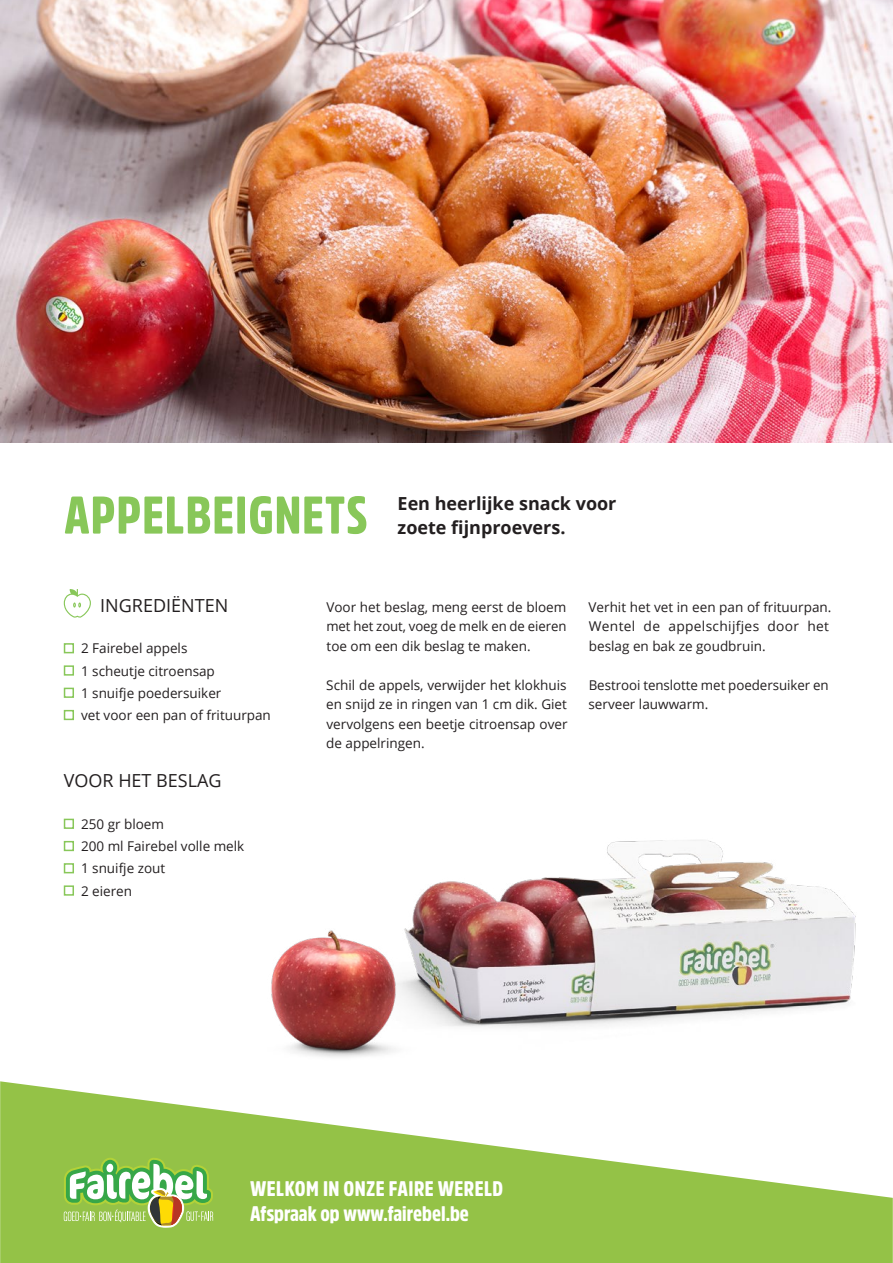
<style>
.page{position:relative;width:893px;height:1263px;background:#fff}
.page>*{position:absolute;margin:0;border:0;box-sizing:border-box;transform-origin:0 0}
.t1{font:900 52.5px "Amsi Pro Cond";letter-spacing:.02em;color:#88c759}
.t2{font:900 21px "Amsi Pro Cond";letter-spacing:.005em;color:#fff}
.t3{font:700 18px/24px "Open Sans";color:#231f20}
.t4{font:18px "Open Sans";color:#231f20}
.t5{font:13.5px/19.5px "Open Sans";color:#231f20;text-align:justify}
</style>
<div class="page">
<img style="left:0;top:0;width:893px;height:442px">
<svg style="left:0;top:1081px;width:893px;height:182px;fill:#94c247"></svg>
<svg style="left:64px;top:1158px;width:149px;height:70px"></svg>
<img style="left:418px;top:840px;width:438px;height:187px">
<img style="left:271px;top:899px;width:169px;height:158px">
<svg style="left:64px;top:589px;width:27px;height:29px"></svg>
<div style="left:64px;top:643px;width:10px;height:10px;border:2px solid #88c759"></div>
<div style="left:64px;top:665px;width:10px;height:11px;border:2px solid #88c759"></div>
<div style="left:64px;top:688px;width:10px;height:10px;border:2px solid #88c759"></div>
<div style="left:64px;top:710px;width:10px;height:10px;border:2px solid #88c759"></div>
<div style="left:64px;top:819px;width:10px;height:10px;border:2px solid #88c759"></div>
<div style="left:64px;top:841px;width:10px;height:10px;border:2px solid #88c759"></div>
<div style="left:64px;top:863px;width:10px;height:10px;border:2px solid #88c759"></div>
<div style="left:64px;top:885px;width:10px;height:11px;border:2px solid #88c759"></div>
<p class="t1" style="left:64px;top:479px;width:305px">APPELBEIGNETS</p>
<p class="t3" style="left:398px;top:491px;width:220px">Een heerlijke snack voor zoete fijnproevers.</p>
<p class="t4" style="left:100px;top:593px;width:130px">INGREDIËNTEN</p>
<p class="t5" style="left:81px;top:638px;width:108px">2 Fairebel appels</p>
<p class="t5" style="left:81px;top:661px;width:135px">1 scheutje citroensap</p>
<p class="t5" style="left:81px;top:683px;width:142px">1 snuifje poedersuiker</p>
<p class="t5" style="left:81px;top:705px;width:191px">vet voor een pan of frituurpan</p>
<p class="t4" style="left:64px;top:768px;width:159px">VOOR HET BESLAG</p>
<p class="t5" style="left:81px;top:814px;width:85px">250 gr bloem</p>
<p class="t5" style="left:81px;top:836px;width:165px">200 ml Fairebel volle melk</p>
<p class="t5" style="left:81px;top:858px;width:86px">1 snuifje zout</p>
<p class="t5" style="left:81px;top:881px;width:53px">2 eieren</p>
<p class="t5" style="left:326px;top:597px;width:242px">Voor het beslag, meng eerst de bloem met het zout, voeg de melk en de eieren toe om een dik beslag te maken.</p>
<p class="t5" style="left:326px;top:675px;width:243px">Schil de appels, verwijder het klokhuis en snijd ze in ringen van 1 cm dik. Giet vervolgens een beetje citroensap over de appelringen.</p>
<p class="t5" style="left:589px;top:597px;width:244px;text-align:left">Verhit het vet in een pan of frituurpan.<br>Wentel de appelschijfjes door het beslag en bak ze goudbruin.</p>
<p class="t5" style="left:588px;top:675px;width:242px">Bestrooi tenslotte met poedersuiker en serveer lauwwarm.</p>
<p class="t2" style="left:250px;top:1174px;width:255px">WELKOM IN ONZE FAIRE WERELD</p>
<p class="t2" style="left:250px;top:1199px;width:220px">Afspraak op www.fairebel.be</p>
</div>
